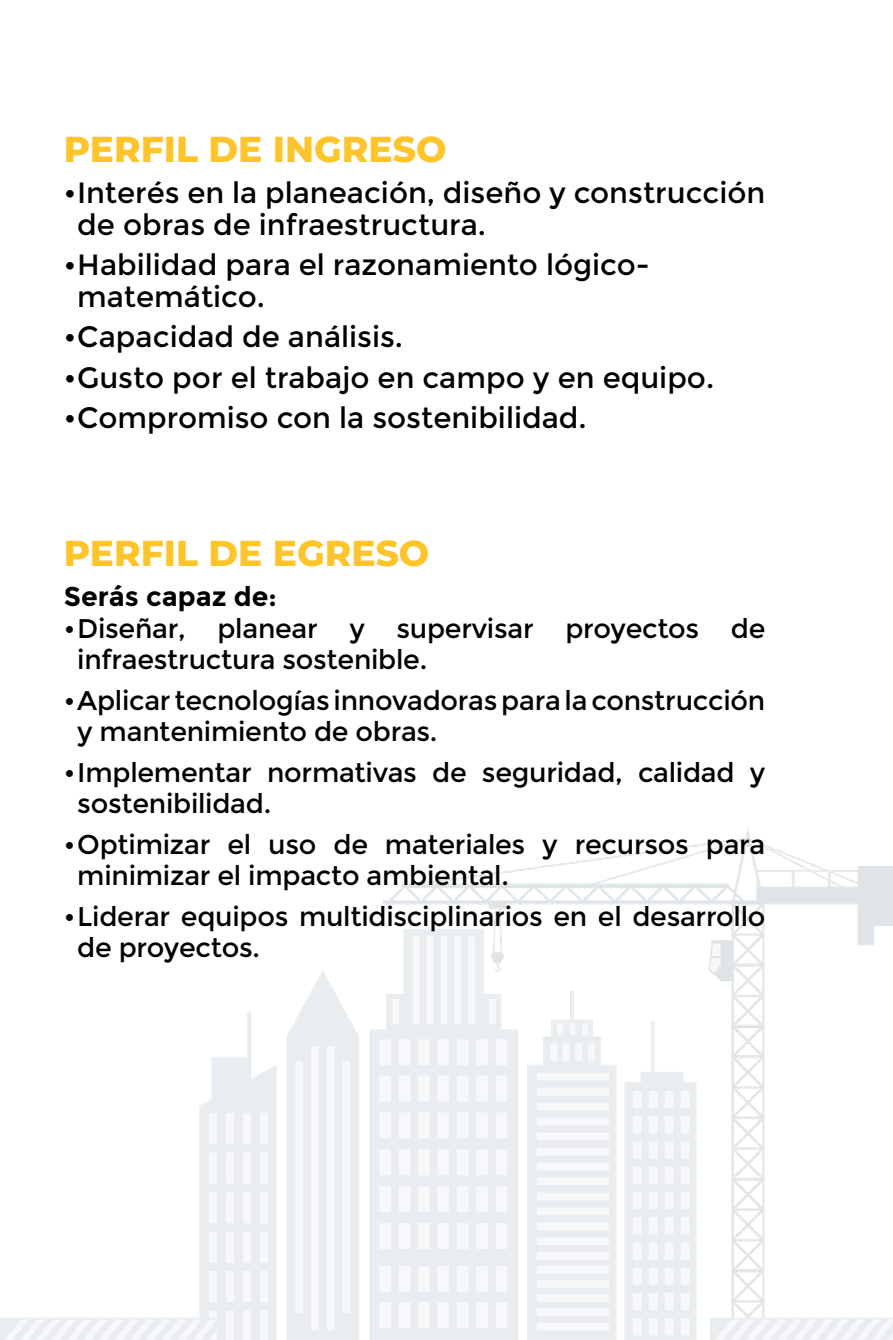
<style>
.page{position:relative;width:893px;height:1340px;background:#fff}
.page>*{position:absolute;margin:0;border:0;box-sizing:border-box;transform-origin:0 0}
.t1{font:800 36px "Montserrat";color:#fdc42b}
.t2{font:29.25px/31.5px "Montserrat";color:#000}
.t3{font:27px/31.5px "Montserrat";letter-spacing:-.01em;color:#000}
.t4{font:700 27px "Montserrat";color:#000}
</style>
<div class="page">
<img style="left:0;top:829px;width:893px;height:510px">
<p class="t1" style="left:64px;top:123px;width:384px">PERFIL DE INGRESO</p>
<p class="t2" style="left:77px;top:177px;width:690px;text-indent:-14px">•Interés en la planeación, diseño y construcción de obras de infraestructura.</p>
<p class="t2" style="left:77px;top:249px;width:574px;text-indent:-14px">•Habilidad para el razonamiento lógico&shy;matemático.</p>
<p class="t2" style="left:64px;top:321px;width:341px">•Capacidad de análisis.</p>
<p class="t2" style="left:64px;top:362px;width:652px">•Gusto por el trabajo en campo y en equipo.</p>
<p class="t2" style="left:64px;top:402px;width:524px">•Compromiso con la sostenibilidad.</p>
<p class="t1" style="left:64px;top:526px;width:367px">PERFIL DE EGRESO</p>
<p class="t4" style="left:64px;top:580px;width:215px">Serás capaz de:</p>
<p class="t3" style="left:77px;top:612px;width:690px;text-indent:-14px">•Diseñar, planear y supervisar proyectos de infraestructura sostenible.</p>
<p class="t3" style="left:77px;top:684px;width:690px;text-indent:-14px">•Aplicar tecnologías innovadoras para la construcción y mantenimiento de obras.</p>
<p class="t3" style="left:77px;top:756px;width:690px;text-indent:-14px">•Implementar normativas de seguridad, calidad y sostenibilidad.</p>
<p class="t3" style="left:77px;top:828px;width:690px;text-indent:-14px">•Optimizar el uso de materiales y recursos para minimizar el impacto ambiental.</p>
<p class="t3" style="left:77px;top:900px;width:690px;text-indent:-14px">•Liderar equipos multidisciplinarios en el desarrollo de proyectos.</p>
</div>
